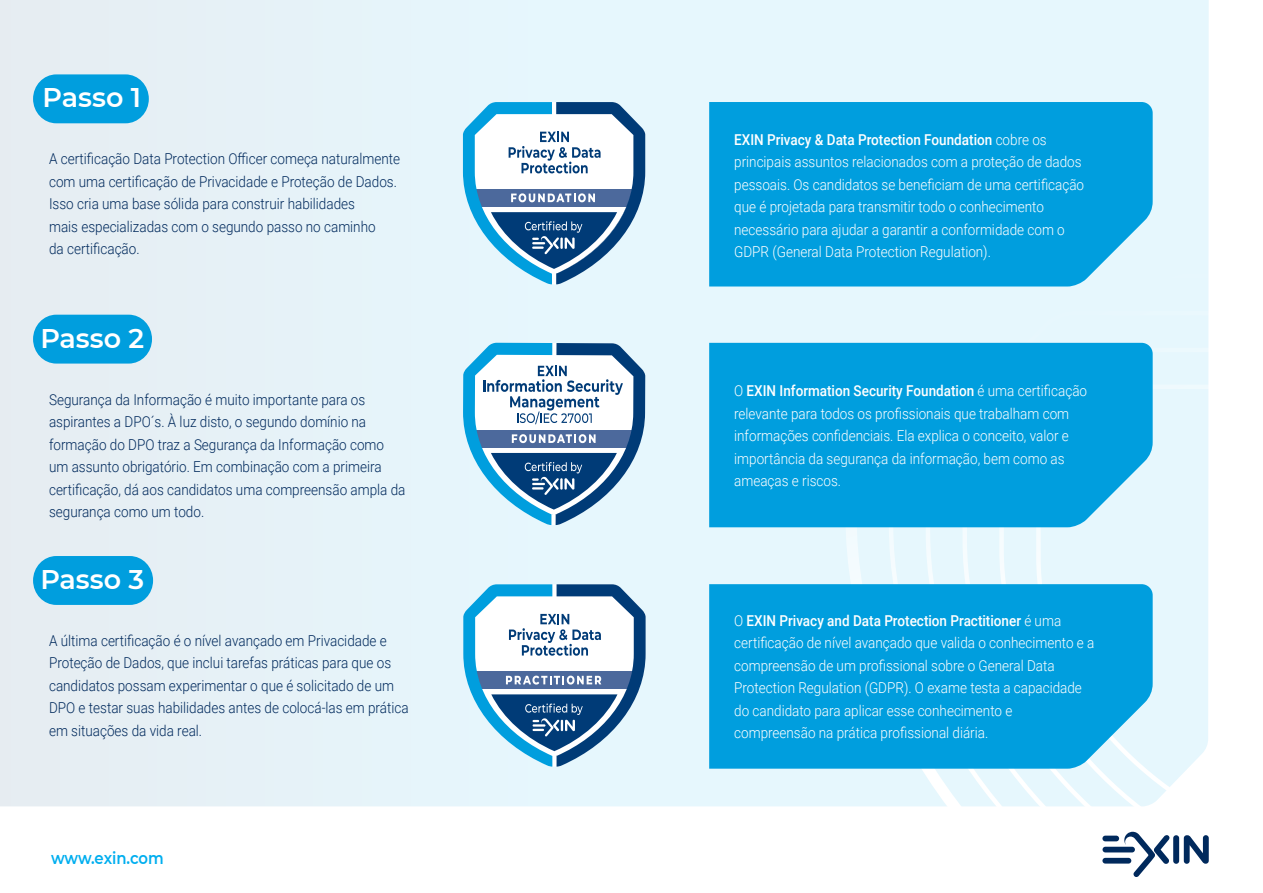
<style>
.page{position:relative;width:1263px;height:893px;background:#fff}
.page>*{position:absolute;margin:0;border:0;box-sizing:border-box;transform-origin:0 0}
.t1{font:600 27px "Montserrat";color:#fff}
.t2{font:600 16.5px "Montserrat";letter-spacing:-.01em;color:#00aeef;scale:.9 1}
.t3{font:300 15px/22.5px "Roboto";color:#fff;scale:.9 1}
.t4{font:300 15px/22.5px "Roboto";color:#00295c;scale:.9 1}
.t5{font:500 15px "Roboto";color:#fff;scale:.9 1}
.s1{font-weight:300}
.s2{font-weight:500}
</style>
<div class="page">
<div style="left:0;top:0;width:1209px;height:806px;background:#e6f3f9"></div>
<svg style="left:844px;top:192px;width:365px;height:615px;background:#e5f6fc"></svg>
<div style="left:886px;top:235px;width:323px;height:572px;background:#e6f7fd"></div>
<svg style="left:923px;top:271px;width:286px;height:536px;background:#e5f6fc"></svg>
<div style="left:960px;top:309px;width:249px;height:498px;background:#e6f7fd"></div>
<svg style="left:997px;top:345px;width:212px;height:517px"></svg>
<svg style="left:1034px;top:382px;width:175px;height:459px"></svg>
<svg style="left:463px;top:102px;width:182px;height:182px"></svg>
<div style="left:33px;top:74px;width:116px;height:49px;background:#009ede;border-radius:24px"></div>
<div style="left:709px;top:102px;width:444px;height:184px;background:#009ede"></div>
<svg style="left:463px;top:343px;width:182px;height:182px"></svg>
<div style="left:33px;top:315px;width:119px;height:49px;background:#009ede;border-radius:24px"></div>
<svg style="left:463px;top:584px;width:183px;height:183px"></svg>
<div style="left:33px;top:556px;width:120px;height:49px;background:#009ede;border-radius:24px"></div>
<div style="left:709px;top:343px;width:444px;height:184px;background:#009ede"></div>
<div style="left:709px;top:584px;width:444px;height:185px;background:#009ede"></div>
<div style="left:1102px;top:858px;width:29px;height:6px;background:#00295c;border-radius:3px"></div>
<div style="left:1102px;top:836px;width:17px;height:5px;background:#00295c;border-radius:3px"></div>
<div style="left:1173px;top:835px;width:6px;height:29px;background:#00295c;border-radius:3px"></div>
<svg style="left:1184px;top:835px;width:25px;height:29px"></svg>
<svg style="left:1124px;top:832px;width:45px;height:45px"></svg>
<div style="left:1102px;top:847px;width:33px;height:5px;background:#00295c;border-radius:3px"></div>
<p class="t1" style="left:43px;top:79px;width:100px">Passo 1</p>
<p class="t4" style="left:49px;top:147px;width:392px">A certificação Data Protection Officer começa naturalmente com uma certificação de Privacidade e Proteção de Dados.<br>Isso cria uma base sólida para construir habilidades</p>
<p class="t4" style="left:49px;top:215px;width:364px">mais especializadas com o segundo passo no caminho</p>
<p class="t4" style="left:49px;top:237px;width:102px">da certificação.</p>
<p class="t1" style="left:40px;top:319px;width:105px">Passo 2</p>
<p class="t4" style="left:49px;top:387px;width:353px">Segurança da Informação é muito importante para os</p>
<p class="t4" style="left:49px;top:410px;width:397px">aspirantes a DPO´s. À luz disto, o segundo domínio na formação do DPO traz a Segurança da Informação como um assunto obrigatório. Em combinação com a primeira certificação, dá aos candidatos uma compreensão ampla da segurança como um todo.</p>
<p class="t1" style="left:40px;top:560px;width:105px">Passo 3</p>
<p class="t4" style="left:49px;top:629px;width:401px">A última certificação é o nível avançado em Privacidade e Proteção de Dados, que inclui tarefas práticas para que os candidatos possam experimentar o que é solicitado de um DPO e testar suas habilidades antes de colocá-las em prática em situações da vida real.</p>
<p class="t2" style="left:51px;top:846px;width:127px">www.exin.com</p>
<p class="t5" style="left:734px;top:129px;width:349px">EXIN Privacy &amp; Data Protection Foundation <span class="s1">cobre os</span></p>
<p class="t3" style="left:734px;top:150px;width:390px">principais assuntos relacionados com a proteção de dados pessoais. Os candidatos se beneficiam de uma certificação</p>
<p class="t3" style="left:734px;top:195px;width:369px">que é projetada para transmitir todo o conhecimento necessário para ajudar a garantir a conformidade com o<br>GDPR (General Data Protection Regulation).</p>
<p class="t3" style="left:734px;top:379px;width:394px">O <span class="s2">EXIN Information Security Foundation</span> é uma certificação relevante para todos os profissionais que trabalham com informações confidenciais. Ela explica o conceito, valor e importância da segurança da informação, bem como as ameaças e riscos.</p>
<p class="t3" style="left:734px;top:608px;width:402px">O <span class="s2">EXIN Privacy and Data Protection Practitioner</span> é uma certificação de nível avançado que valida o conhecimento e a compreensão de um profissional sobre o General Data</p>
<p class="t3" style="left:734px;top:676px;width:388px">Protection Regulation (GDPR). O exame testa a capacidade do candidato para aplicar esse conhecimento e</p>
<p class="t3" style="left:734px;top:721px;width:284px">compreensão na prática profissional diária.</p>
</div>
